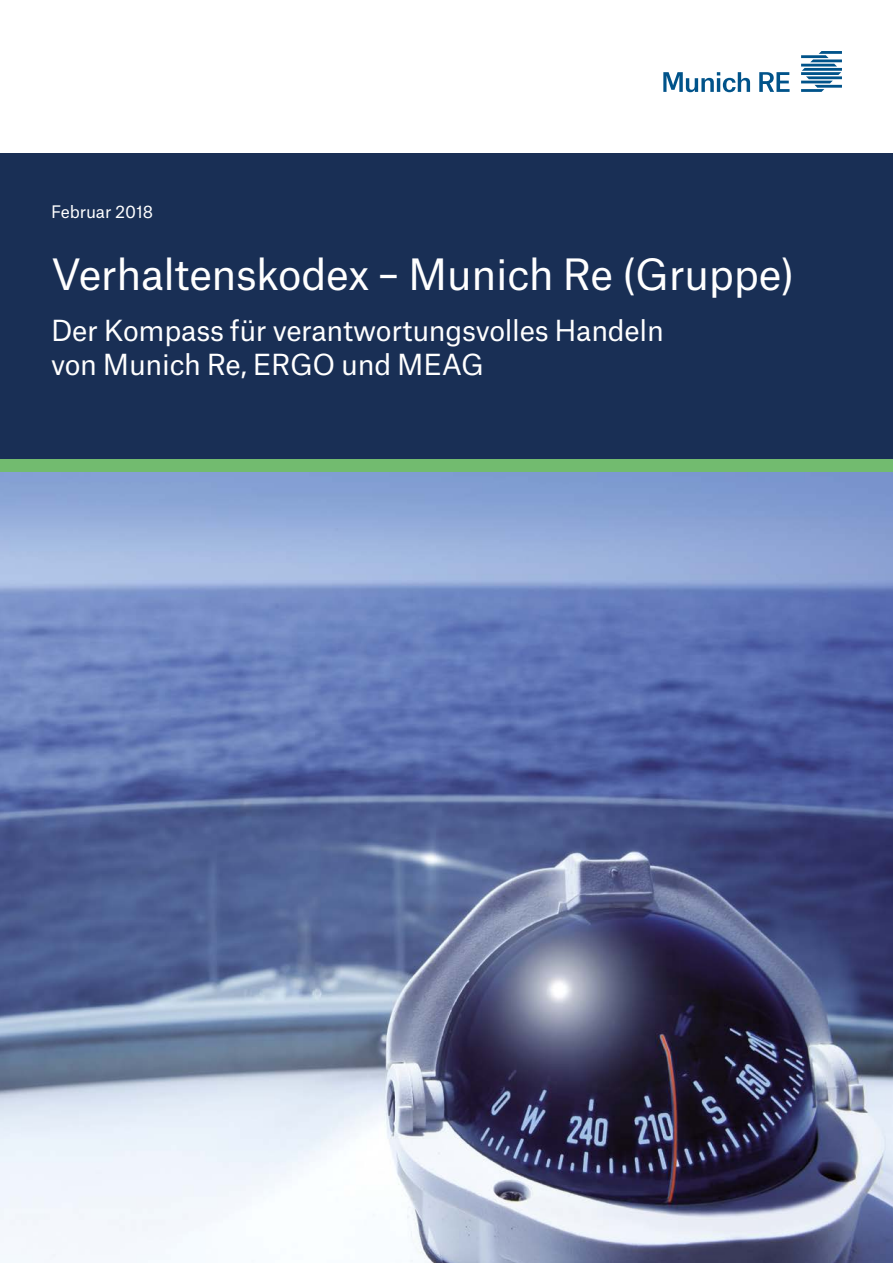
<style>
.page{position:relative;width:893px;height:1263px;background:#fff}
.page>*{position:absolute;margin:0;border:0;box-sizing:border-box;transform-origin:0 0}
.t1{font:41.25px "Munich Re";letter-spacing:-.01em;color:#fff}
.t2{font:27.75px/34px "Munich Re";letter-spacing:-.01em;color:#fff}
.t3{font:16.5px "Munich Re";letter-spacing:-.005em;color:#fff}
</style>
<div class="page">
<img style="left:0;top:472px;width:893px;height:791px">
<div style="left:0;top:153px;width:893px;height:306px;background:#192f55"></div>
<div style="left:0;top:459px;width:893px;height:13px;background:#72bb6f"></div>
<svg style="left:663px;top:51px;width:179px;height:41px"></svg>
<p class="t3" style="left:51px;top:198px;width:104px">Februar 2018</p>
<h1 class="t1" style="left:51px;top:241px;width:745px">Verhaltenskodex – Munich Re (Gruppe)</h1>
<p class="t2" style="left:51px;top:310px;width:614px">Der Kompass für verantwortungsvolles Handeln von Munich Re, ERGO und MEAG</p>
</div>
